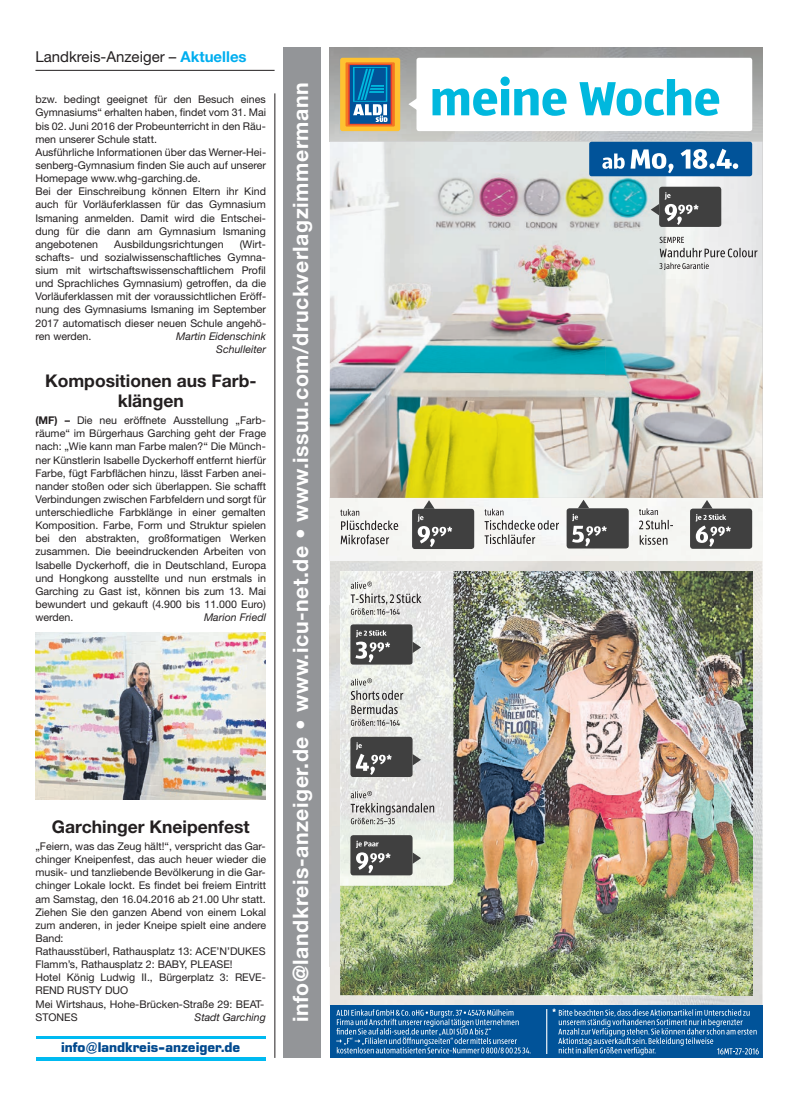
<style>
.page{position:relative;width:798px;height:1117px;background:#fff}
.page>*{position:absolute;margin:0;border:0;box-sizing:border-box;transform-origin:0 0}
.t1{font:700 21.25px "Helvetica Neue";letter-spacing:.025em;color:#fff}
.t2{font:700 17.5px/20px "Helvetica Neue";color:#231f20;text-align:center}
.t3{font:15px "Helvetica Neue";color:#231f20}
.t4{font:700 13.75px "Eurostile BQ";color:#01498e}
.t5{font:10.62px/13.1px "Helvetica Neue";color:#231f20}
.t6{font:italic 10.62px/13.1px "Helvetica Neue";color:#231f20;text-align:right}
.s1{font-weight:700;color:#00aeef}
.s2{font-weight:700}
</style>
<div class="page">
<hr style="left:274px;top:93px;width:1px;height:964px;background:#231f20">
<hr style="left:35px;top:70px;width:239px;height:1px;background:#231f20">
<img style="left:330px;top:560px;width:432px;height:45px">
<img style="left:723px;top:605px;width:39px;height:400px">
<img style="left:330px;top:966px;width:393px;height:39px">
<div style="left:330px;top:497px;width:432px;height:63px;background:#f5f6f4"></div>
<div style="left:330px;top:1005px;width:432px;height:52px;background:#015399"></div>
<svg style="left:336px;top:1009px;width:194px;height:44px"></svg>
<hr style="left:546px;top:1008px;width:1px;height:45px;background:#fff">
<svg style="left:552px;top:1008px;width:206px;height:46px"></svg>
<img style="left:330px;top:47px;width:432px;height:95px">
<div style="left:340px;top:58px;width:60px;height:73px;background:#fec231;border-radius:2px"></div>
<div style="left:345px;top:62px;width:49px;height:64px;background:#f47921"></div>
<div style="left:348px;top:64px;width:44px;height:61px;background:#5d4a6f"></div>
<div style="left:349px;top:65px;width:41px;height:59px;background:#015399"></div>
<svg style="left:353px;top:67px;width:34px;height:55px"></svg>
<div style="left:416px;top:58px;width:336px;height:73px;background:#fff;border-radius:2px"></div>
<svg style="left:408px;top:94px;width:9px;height:21px"></svg>
<svg style="left:432px;top:76px;width:287px;height:40px"></svg>
<img style="left:452px;top:571px;width:299px;height:424px">
<img style="left:340px;top:885px;width:112px;height:110px">
<img style="left:330px;top:142px;width:274px;height:276px">
<img style="left:604px;top:142px;width:158px;height:355px">
<img style="left:330px;top:418px;width:275px;height:79px">
<div style="left:589px;top:142px;width:162px;height:34px;background:#015399;border-radius:2px"></div>
<svg style="left:602px;top:153px;width:22px;height:16px"></svg>
<svg style="left:630px;top:149px;width:108px;height:24px"></svg>
<div style="left:659px;top:187px;width:62px;height:40px;background:#404040;border-radius:3px"></div>
<svg style="left:650px;top:192px;width:48px;height:33px"></svg>
<svg style="left:659px;top:237px;width:98px;height:33px"></svg>
<svg style="left:484px;top:508px;width:75px;height:36px"></svg>
<svg style="left:638px;top:508px;width:34px;height:21px"></svg>
<svg style="left:639px;top:535px;width:28px;height:9px"></svg>
<svg style="left:340px;top:509px;width:58px;height:35px"></svg>
<div style="left:412px;top:508px;width:62px;height:41px;background:#404040;border-radius:3px"></div>
<svg style="left:417px;top:514px;width:35px;height:33px"></svg>
<svg style="left:423px;top:500px;width:11px;height:8px"></svg>
<div style="left:566px;top:508px;width:62px;height:40px;background:#404040;border-radius:3px"></div>
<svg style="left:571px;top:499px;width:35px;height:47px"></svg>
<div style="left:689px;top:508px;width:62px;height:40px;background:#404040;border-radius:3px"></div>
<svg style="left:695px;top:514px;width:35px;height:32px"></svg>
<svg style="left:701px;top:500px;width:11px;height:8px"></svg>
<img style="left:340px;top:571px;width:113px;height:314px">
<svg style="left:350px;top:581px;width:71px;height:33px"></svg>
<div style="left:350px;top:624px;width:62px;height:40px;background:#404040;border-radius:3px"></div>
<svg style="left:355px;top:630px;width:35px;height:32px"></svg>
<svg style="left:412px;top:641px;width:9px;height:12px"></svg>
<svg style="left:350px;top:678px;width:53px;height:47px;background:#c7c8c5"></svg>
<div style="left:350px;top:736px;width:62px;height:40px;background:#404040;border-radius:3px"></div>
<svg style="left:356px;top:742px;width:35px;height:32px"></svg>
<svg style="left:412px;top:753px;width:9px;height:12px"></svg>
<svg style="left:350px;top:790px;width:84px;height:34px;background:#cbcbc9"></svg>
<div style="left:350px;top:835px;width:62px;height:40px;background:#404040;border-radius:3px"></div>
<svg style="left:356px;top:840px;width:34px;height:33px"></svg>
<svg style="left:412px;top:852px;width:9px;height:11px"></svg>
<div style="left:283px;top:47px;width:38px;height:1010px;background:#939598"></div>
<div style="left:36px;top:1035px;width:229px;height:24px;background:linear-gradient(to right,#00baf1,#00baf1)"></div>
<div style="left:35px;top:1039px;width:231px;height:17px;background:#fff"></div>
<img style="left:35px;top:632px;width:231px;height:167px">
<h3 class="t3" style="left:35px;top:47px;width:213px">Landkreis-Anzeiger – <span class="s1">Aktuelles</span></h3>
<p class="t5" style="left:35px;top:93px;width:232px">bzw. bedingt geeignet für den Besuch eines Gymnasiums“ erhalten haben, findet vom 31. Mai bis 02. Juni 2016 der Probeunterricht in den Räu&shy;men unserer Schule statt.<br>Ausführliche Informationen über das Werner-Hei&shy;senberg-Gymnasium finden Sie auch auf unserer Homepage www.whg-garching.de.<br>Bei der Einschreibung können Eltern ihr Kind auch für Vorläuferklassen für das Gymnasium Ismaning anmelden. Damit wird die Entschei&shy;dung für die dann am Gymnasium Ismaning angebotenen</p>
<p class="t5" style="left:35px;top:237px;width:232px;text-align:justify;text-indent:204px">(Wirt&shy;schafts- und sozialwissenschaftliches Gymna&shy;sium mit wirtschaftswissenschaftlichem Profil und Sprachliches Gymnasium) getroffen, da die Vorläuferklassen mit der voraussichtlichen Eröff&shy;nung des Gymnasiums Ismaning im September 2017 automatisch dieser neuen Schule angehö&shy;ren werden.</p>
<p class="t5" style="left:114px;top:237px;width:111px">Ausbildungsrichtungen</p>
<p class="t6" style="left:176px;top:329px;width:91px">Martin Eidenschink<br>Schulleiter</p>
<h2 class="t2" style="left:45px;top:371px;width:213px">Kompositionen aus Farb&shy;klängen</h2>
<p class="t5" style="left:35px;top:413px;width:232px;text-align:justify"><span class="s2">(MF) –</span> Die neu eröffnete Ausstellung „Farb&shy;räume“ im Bürgerhaus Garching geht der Frage nach: „Wie kann man Farbe malen?“ Die Münch&shy;ner Künstlerin Isabelle Dyckerhoff entfernt hierfür Farbe, fügt Farbflächen hinzu, lässt Farben anei&shy;nander stoßen oder sich überlappen. Sie schafft Verbindungen zwischen Farbfeldern und sorgt für unterschiedliche Farbklänge in einer gemalten Komposition. Farbe, Form und Struktur spielen bei den abstrakten, großformatigen Werken zusammen. Die beeindruckenden Arbeiten von Isabelle Dyckerhoff, die in Deutschland, Europa und Hongkong ausstellte und nun erstmals in Garching zu Gast ist, können bis zum 13. Mai bewundert und gekauft (4.900 bis 11.000 Euro) werden.</p>
<p class="t6" style="left:204px;top:610px;width:63px">Marion Friedl</p>
<h2 class="t2" style="left:52px;top:816px;width:199px">Garchinger Kneipenfest</h2>
<p class="t5" style="left:35px;top:839px;width:232px">„Feiern, was das Zeug hält!“, verspricht das Gar&shy;chinger Kneipenfest, das auch heuer wieder die musik- und tanzliebende Bevölkerung in die Gar&shy;chinger Lokale lockt. Es findet bei freiem Eintritt am Samstag, den 16.04.2016 ab 21.00 Uhr statt.<br>Ziehen Sie den ganzen Abend von einem Lokal zum anderen, in jeder Kneipe spielt eine andere Band:<br>Rathausstüberl, Rathausplatz 13: ACE’N’DUKES Flamm’s, Rathausplatz 2: BABY, PLEASE!<br>Hotel König Ludwig II., Bürgerplatz 3: REVE-REND RUSTY DUO<br>Mei Wirtshaus, Hohe-Brücken-Straße 29: BEAT-STONES</p>
<p class="t6" style="left:194px;top:1009px;width:73px">Stadt Garching</p>
<p class="t4" style="left:61px;top:1042px;width:181px">info@landkreis-anzeiger.de</p>
<h1 class="t1" style="left:287px;top:1022px;width:941px;rotate:-90deg">info@landkreis-anzeiger.de • www.icu-net.de • www.issuu.com/druckverlagzimmermann</h1>
</div>
